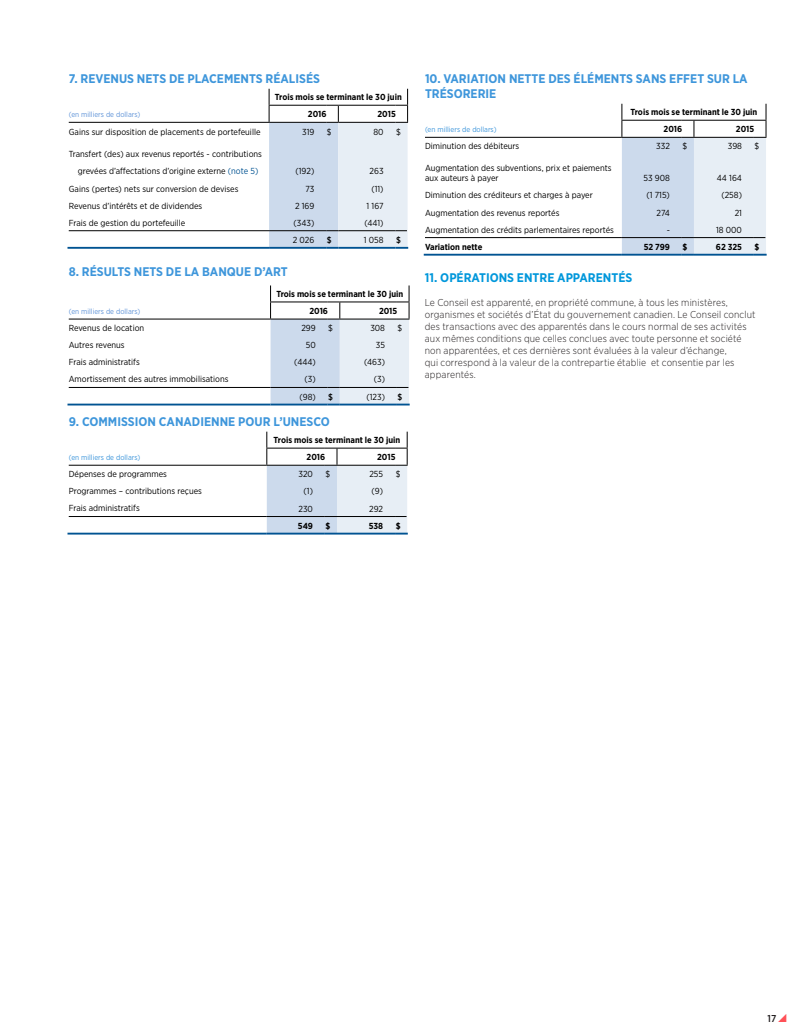
<style>
.page{position:relative;width:810px;height:1035px;background:#fff}
.page>*{position:absolute;margin:0;border:0;box-sizing:border-box;transform-origin:0 0}
.t1{font:700 12.5px/15px "Gotham Narrow";color:#3e96db}
.t2{font:700 12.5px "Gotham Narrow";color:#0097db}
.t3{font:300 10px/12px "Gotham Narrow";letter-spacing:.015em;color:#231f20}
.t4{font:500 10px "Gotham Narrow";color:#231f20}
.t5{font:8.75px/17.1px "Gotham Narrow";color:#000}
.t6{font:700 8.75px "Gotham Narrow";color:#000}
.t7{font:500 8.75px "Gotham Narrow";color:#000}
.t8{font:7.5px "Gotham Narrow";color:#6094d8}
.t9{font:7.5px "Gotham Narrow";color:#3e96db}
.s1{color:#005392}
.s2{font-weight:500}
</style>
<div class="page">
<hr style="left:69px;top:122px;width:200px;height:1px;background:#000">
<hr style="left:69px;top:230px;width:200px;height:1px;background:#000">
<hr style="left:68px;top:247px;width:201px;height:2px;background:#005392">
<svg style="left:269px;top:89px;width:139px;height:160px"></svg>
<hr style="left:69px;top:319px;width:202px;height:1px;background:#000">
<hr style="left:69px;top:387px;width:202px;height:1px;background:#000">
<hr style="left:68px;top:404px;width:203px;height:1px;background:#005392">
<svg style="left:270px;top:285px;width:140px;height:120px"></svg>
<hr style="left:69px;top:465px;width:198px;height:1px;background:#000">
<hr style="left:69px;top:516px;width:198px;height:1px;background:#000">
<hr style="left:68px;top:533px;width:199px;height:2px;background:#005392">
<svg style="left:266px;top:432px;width:142px;height:103px"></svg>
<hr style="left:425px;top:137px;width:197px;height:1px;background:#000">
<hr style="left:425px;top:237px;width:197px;height:1px;background:#000">
<hr style="left:424px;top:254px;width:198px;height:2px;background:#005392">
<svg style="left:621px;top:104px;width:146px;height:152px"></svg>
<h1 class="t1" style="left:69px;top:71px;width:253px">7. REVENUS NETS DE PLACEMENTS RÉALISÉS</h1>
<p class="t6" style="left:275px;top:91px;width:128px">Trois mois se terminant le 30 juin</p>
<p class="t8" style="left:69px;top:110px;width:73px">(en milliers de dollars)</p>
<p class="t6" style="left:308px;top:109px;width:20px">2016</p>
<p class="t6" style="left:378px;top:109px;width:20px">2015</p>
<p class="t5" style="left:69px;top:124px;width:193px">Gains sur disposition de placements de portefeuille</p>
<p class="t5" style="left:302px;top:124px;width:14px">319</p>
<p class="t5" style="left:327px;top:123px;width:6px">$</p>
<p class="t5" style="left:373px;top:124px;width:12px">80</p>
<p class="t5" style="left:396px;top:123px;width:6px">$</p>
<p class="t5" style="left:78px;top:146px;width:186px;text-indent:-9px">Transfert (des) aux revenus reportés - contributions grevées d’affectations d’origine externe <span class="s1">(note 5)</span></p>
<p class="t5" style="left:296px;top:163px;width:20px">(192)</p>
<p class="t5" style="left:370px;top:163px;width:15px">263</p>
<p class="t5" style="left:69px;top:180px;width:171px">Gains (pertes) nets sur conversion de devises</p>
<p class="t5" style="left:305px;top:180px;width:10px">73</p>
<p class="t5" style="left:371px;top:180px;width:14px">(11)</p>
<p class="t5" style="left:69px;top:197px;width:135px">Revenus d’intérêts et de dividendes</p>
<p class="t5" style="left:295px;top:197px;width:21px">2 169</p>
<p class="t5" style="left:367px;top:197px;width:19px">1 167</p>
<p class="t5" style="left:69px;top:214px;width:118px">Frais de gestion du portefeuille</p>
<p class="t5" style="left:294px;top:214px;width:22px">(343)</p>
<p class="t5" style="left:364px;top:214px;width:21px">(441)</p>
<p class="t5" style="left:293px;top:231px;width:23px">2 026</p>
<p class="t7" style="left:327px;top:234px;width:6px">$</p>
<p class="t5" style="left:364px;top:231px;width:21px">1 058</p>
<p class="t7" style="left:396px;top:234px;width:6px">$</p>
<h1 class="t1" style="left:69px;top:264px;width:221px">8. RÉSULTS NETS DE LA BANQUE D’ART</h1>
<p class="t6" style="left:276px;top:288px;width:128px">Trois mois se terminant le 30 juin</p>
<p class="t8" style="left:69px;top:307px;width:73px">(en milliers de dollars)</p>
<p class="t6" style="left:309px;top:305px;width:20px">2016</p>
<p class="t6" style="left:379px;top:305px;width:20px">2015</p>
<p class="t5" style="left:69px;top:319px;width:77px">Revenus de location</p>
<p class="t5" style="left:301px;top:319px;width:16px">299</p>
<p class="t5" style="left:328px;top:319px;width:6px">$</p>
<p class="t5" style="left:370px;top:319px;width:16px">308</p>
<p class="t5" style="left:398px;top:319px;width:6px">$</p>
<p class="t5" style="left:69px;top:336px;width:57px">Autres revenus</p>
<p class="t5" style="left:306px;top:336px;width:12px">50</p>
<p class="t5" style="left:376px;top:336px;width:11px">35</p>
<p class="t5" style="left:69px;top:353px;width:73px">Frais administratifs</p>
<p class="t5" style="left:294px;top:354px;width:23px">(444)</p>
<p class="t5" style="left:364px;top:354px;width:22px">(463)</p>
<p class="t5" style="left:69px;top:371px;width:161px">Amortissement des autres immobilisations</p>
<p class="t5" style="left:305px;top:371px;width:13px">(3)</p>
<p class="t5" style="left:374px;top:371px;width:13px">(3)</p>
<p class="t5" style="left:299px;top:388px;width:35px">(98) <span class="s2">$</span></p>
<p class="t5" style="left:367px;top:388px;width:20px">(123)</p>
<p class="t7" style="left:398px;top:391px;width:6px">$</p>
<h1 class="t1" style="left:69px;top:414px;width:263px">9. COMMISSION CANADIENNE POUR L’UNESCO</h1>
<p class="t6" style="left:274px;top:434px;width:128px">Trois mois se terminant le 30 juin</p>
<p class="t9" style="left:69px;top:453px;width:73px">(en milliers de dollars)</p>
<p class="t6" style="left:307px;top:452px;width:20px">2016</p>
<p class="t6" style="left:377px;top:452px;width:20px">2015</p>
<p class="t5" style="left:69px;top:465px;width:100px">Dépenses de programmes</p>
<p class="t5" style="left:299px;top:466px;width:16px">320</p>
<p class="t5" style="left:325px;top:465px;width:6px">$</p>
<p class="t5" style="left:369px;top:466px;width:15px">255</p>
<p class="t5" style="left:396px;top:465px;width:6px">$</p>
<p class="t5" style="left:69px;top:483px;width:135px">Programmes – contributions reçues</p>
<p class="t5" style="left:304px;top:483px;width:11px">(1)</p>
<p class="t5" style="left:372px;top:483px;width:13px">(9)</p>
<p class="t5" style="left:69px;top:500px;width:73px">Frais administratifs</p>
<p class="t5" style="left:298px;top:500px;width:16px">230</p>
<p class="t5" style="left:369px;top:500px;width:15px">292</p>
<p class="t6" style="left:298px;top:520px;width:17px">549</p>
<p class="t6" style="left:325px;top:520px;width:6px">$</p>
<p class="t6" style="left:369px;top:520px;width:16px">538</p>
<p class="t6" style="left:396px;top:520px;width:6px">$</p>
<h1 class="t1" style="left:425px;top:71px;width:324px">10. VARIATION NETTE DES ÉLÉMENTS SANS EFFET SUR LA<br>TRÉSORERIE</h1>
<p class="t6" style="left:631px;top:106px;width:128px">Trois mois se terminant le 30 juin</p>
<p class="t9" style="left:425px;top:125px;width:73px">(en milliers de dollars)</p>
<p class="t6" style="left:664px;top:124px;width:20px">2016</p>
<p class="t6" style="left:736px;top:124px;width:20px">2015</p>
<p class="t5" style="left:425px;top:138px;width:96px">Diminution des débiteurs</p>
<p class="t5" style="left:656px;top:138px;width:15px">332</p>
<p class="t5" style="left:682px;top:138px;width:6px">$</p>
<p class="t5" style="left:728px;top:138px;width:16px">398</p>
<p class="t5" style="left:755px;top:138px;width:6px">$</p>
<p class="t5" style="left:425px;top:162px;width:188px;line-height:10.5px">Augmentation des subventions, prix et paiements aux auteurs à payer</p>
<p class="t5" style="left:643px;top:169px;width:28px">53 908</p>
<p class="t5" style="left:717px;top:169px;width:27px">44 164</p>
<p class="t5" style="left:425px;top:187px;width:169px">Diminution des créditeurs et charges à payer</p>
<p class="t5" style="left:646px;top:187px;width:25px">(1 715)</p>
<p class="t5" style="left:721px;top:187px;width:22px">(258)</p>
<p class="t5" style="left:425px;top:204px;width:136px">Augmentation des revenus reportés</p>
<p class="t5" style="left:657px;top:204px;width:15px">274</p>
<p class="t5" style="left:735px;top:204px;width:9px">21</p>
<p class="t5" style="left:425px;top:221px;width:191px">Augmentation des crédits parlementaires reportés</p>
<p class="t5" style="left:667px;top:221px;width:5px">-</p>
<p class="t5" style="left:716px;top:221px;width:27px">18 000</p>
<p class="t6" style="left:425px;top:241px;width:59px">Variation nette</p>
<p class="t6" style="left:644px;top:241px;width:28px">52 799</p>
<p class="t6" style="left:682px;top:241px;width:6px">$</p>
<p class="t6" style="left:716px;top:241px;width:28px">62 325</p>
<p class="t6" style="left:755px;top:241px;width:6px">$</p>
<h1 class="t2" style="left:425px;top:270px;width:209px">11. OPÉRATIONS ENTRE APPARENTÉS</h1>
<p class="t3" style="left:425px;top:296px;width:332px">Le Conseil est apparenté, en propriété commune, à tous les ministères, organismes et sociétés d’État du gouvernement canadien. Le Conseil conclut des transactions avec des apparentés dans le cours normal de ses activités aux mêmes conditions que celles conclues avec toute personne et société non apparentées, et ces dernières sont évaluées à la valeur d’échange,<br>qui correspond à la valeur de la contrepartie établie et consentie par les apparentés.</p>
<p class="t4" style="left:768px;top:1012px;width:10px">17</p>
</div>
